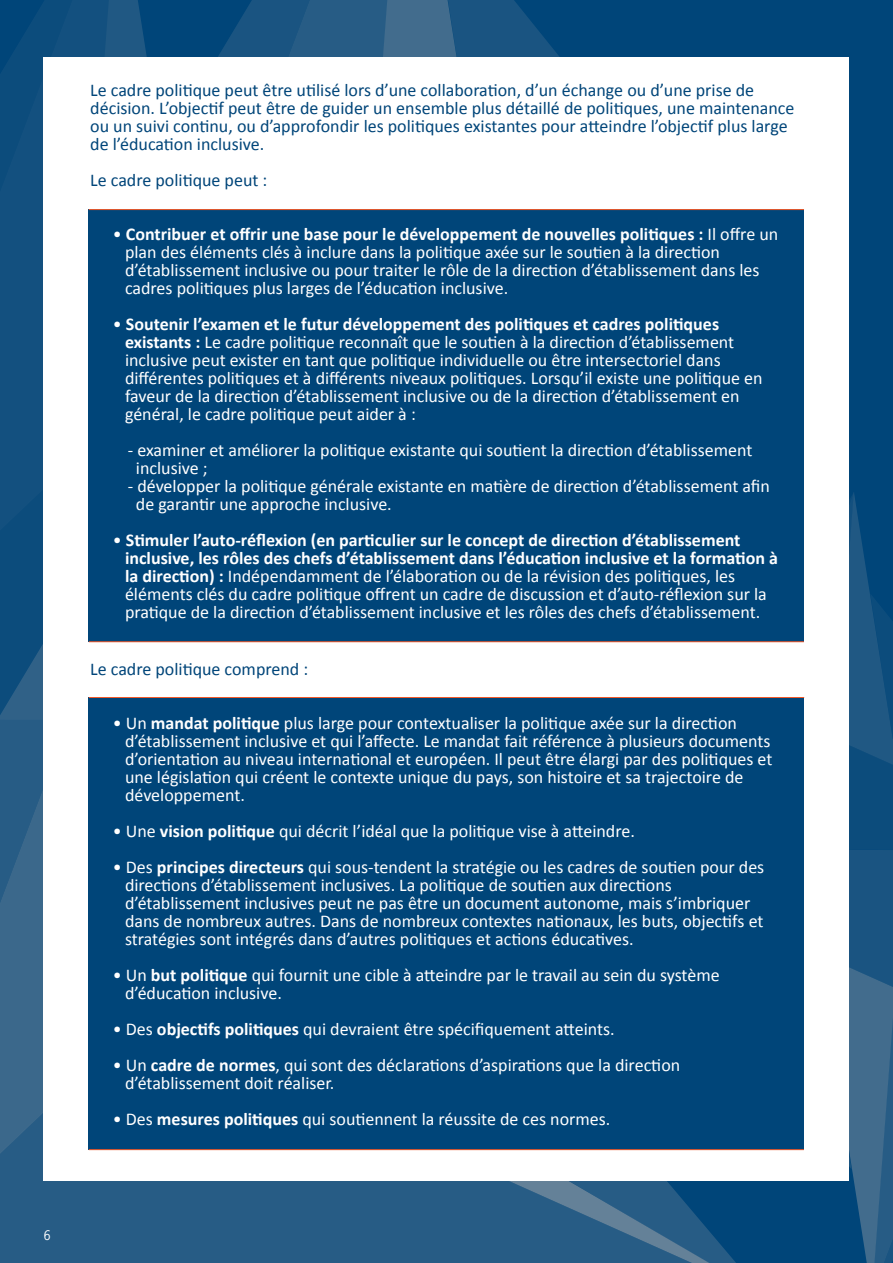
<style>
.page{position:relative;width:893px;height:1263px;background:#fff}
.page>*{position:absolute;margin:0;border:0;box-sizing:border-box;transform-origin:0 0}
.t1{font:18px/18px "Calibri";color:#fff}
.t2{font:18px/18px "Calibri";color:#004579}
.t3{font:700 13.5px "Letter Gothic Std";color:#fff}
.s1{font-weight:700}
</style>
<div class="page">
<div style="left:765px;top:0;width:128px;height:491px;background:#004579"></div>
<svg style="left:0;top:721px;width:43px;height:296px;background:#326288"></svg>
<svg style="left:0;top:1017px;width:143px;height:246px;background:#2d6087"></svg>
<div style="left:143px;top:1181px;width:441px;height:82px;background:#275c85"></div>
<svg style="left:0;top:0;width:74px;height:459px;background:#145180"></svg>
<svg style="left:0;top:459px;width:43px;height:262px;background:#13507e"></svg>
<svg style="left:586px;top:491px;width:307px;height:772px;background:#1e5682"></svg>
<svg style="left:74px;top:0;width:124px;height:57px;background:#0e4d7d"></svg>
<svg style="left:198px;top:0;width:180px;height:57px;background:#1a5481"></svg>
<svg style="left:378px;top:0;width:387px;height:57px;background:#0f4e7d"></svg>
<svg style="left:432px;top:0;width:166px;height:57px;background:#15517f"></svg>
<div style="left:44px;top:57px;width:805px;height:1123px;background:#fff"></div>
<div style="left:89px;top:210px;width:715px;height:432px;background:#004579"></div>
<div style="left:89px;top:698px;width:715px;height:451px;background:#004579"></div>
<hr style="left:89px;top:1149px;width:715px;height:1px;background:#f15929">
<hr style="left:89px;top:697px;width:715px;height:1px;background:#f15929">
<hr style="left:89px;top:641px;width:715px;height:1px;background:#f15929">
<hr style="left:89px;top:209px;width:715px;height:1px;background:#f15929">
<p class="t3" style="left:43px;top:1227px;width:10px">6</p>
<p class="t2" style="left:90px;top:80px;width:706px">Le cadre politique peut être utilisé lors d’une collaboration, d’un échange ou d’une prise de décision. L’objectif peut être de guider un ensemble plus détaillé de politiques, une maintenance ou un suivi continu, ou d’approfondir les politiques existantes pour atteindre l’objectif plus large de l’éducation inclusive.</p>
<p class="t2" style="left:90px;top:170px;width:179px">Le cadre politique peut :</p>
<p class="t1" style="left:125px;top:224px;width:655px;text-indent:-12px">• <span class="s1">Contribuer et offrir une base pour le développement de nouvelles politiques :</span> Il offre un plan des éléments clés à inclure dans la politique axée sur le soutien à la direction d’établissement inclusive ou pour traiter le rôle de la direction d’établissement dans les cadres politiques plus larges de l’éducation inclusive.</p>
<p class="t1" style="left:125px;top:314px;width:639px;text-indent:-12px">• <span class="s1">Soutenir l’examen et le futur développement des politiques et cadres politiques existants :</span> Le cadre politique reconnaît que le soutien à la direction d’établissement inclusive peut exister en tant que politique individuelle ou être intersectoriel dans différentes politiques et à différents niveaux politiques. Lorsqu’il existe une politique en faveur de la direction d’établissement inclusive ou de la direction d’établissement en général, le cadre politique peut aider à :</p>
<p class="t1" style="left:136px;top:440px;width:618px;text-indent:-8px">- examiner et améliorer la politique existante qui soutient la direction d’établissement inclusive ;</p>
<p class="t1" style="left:136px;top:476px;width:635px;text-indent:-8px">- développer la politique générale existante en matière de direction d’établissement afin de garantir une approche inclusive.</p>
<p class="t1" style="left:125px;top:530px;width:654px;text-indent:-12px">• <span class="s1">Stimuler l’auto-réflexion (en particulier sur le concept de direction d’établissement inclusive, les rôles des chefs d’établissement dans l’éducation inclusive et la formation à la direction) :</span> Indépendamment de l’élaboration ou de la révision des politiques, les éléments clés du cadre politique offrent un cadre de discussion et d’auto-réflexion sur la pratique de la direction d’établissement inclusive et les rôles des chefs d’établissement.</p>
<p class="t2" style="left:90px;top:659px;width:219px">Le cadre politique comprend :</p>
<p class="t1" style="left:125px;top:713px;width:649px;text-indent:-12px">• Un <span class="s1">mandat politique</span> plus large pour contextualiser la politique axée sur la direction d’établissement inclusive et qui l’affecte. Le mandat fait référence à plusieurs documents d’orientation au niveau international et européen. Il peut être élargi par des politiques et une législation qui créent le contexte unique du pays, son histoire et sa trajectoire de développement.</p>
<p class="t1" style="left:113px;top:821px;width:524px">• Une <span class="s1">vision politique</span> qui décrit l’idéal que la politique vise à atteindre.</p>
<p class="t1" style="left:125px;top:857px;width:641px;text-indent:-12px">• Des <span class="s1">principes directeurs</span> qui sous-tendent la stratégie ou les cadres de soutien pour des directions d’établissement inclusives. La politique de soutien aux directions d’établissement inclusives peut ne pas être un document autonome, mais s’imbriquer dans de nombreux autres. Dans de nombreux contextes nationaux, les buts, objectifs et stratégies sont intégrés dans d’autres politiques et actions éducatives.</p>
<p class="t1" style="left:125px;top:965px;width:596px;text-indent:-12px">• Un <span class="s1">but politique</span> qui fournit une cible à atteindre par le travail au sein du système d’éducation inclusive.</p>
<p class="t1" style="left:113px;top:1019px;width:503px">• Des <span class="s1">objectifs politiques</span> qui devraient être spécifiquement atteints.</p>
<p class="t1" style="left:125px;top:1055px;width:557px;text-indent:-12px">• Un <span class="s1">cadre de normes</span>, qui sont des déclarations d’aspirations que la direction d’établissement doit réaliser.</p>
<p class="t1" style="left:113px;top:1109px;width:499px">• Des <span class="s1">mesures politiques</span> qui soutiennent la réussite de ces normes.</p>
</div>
